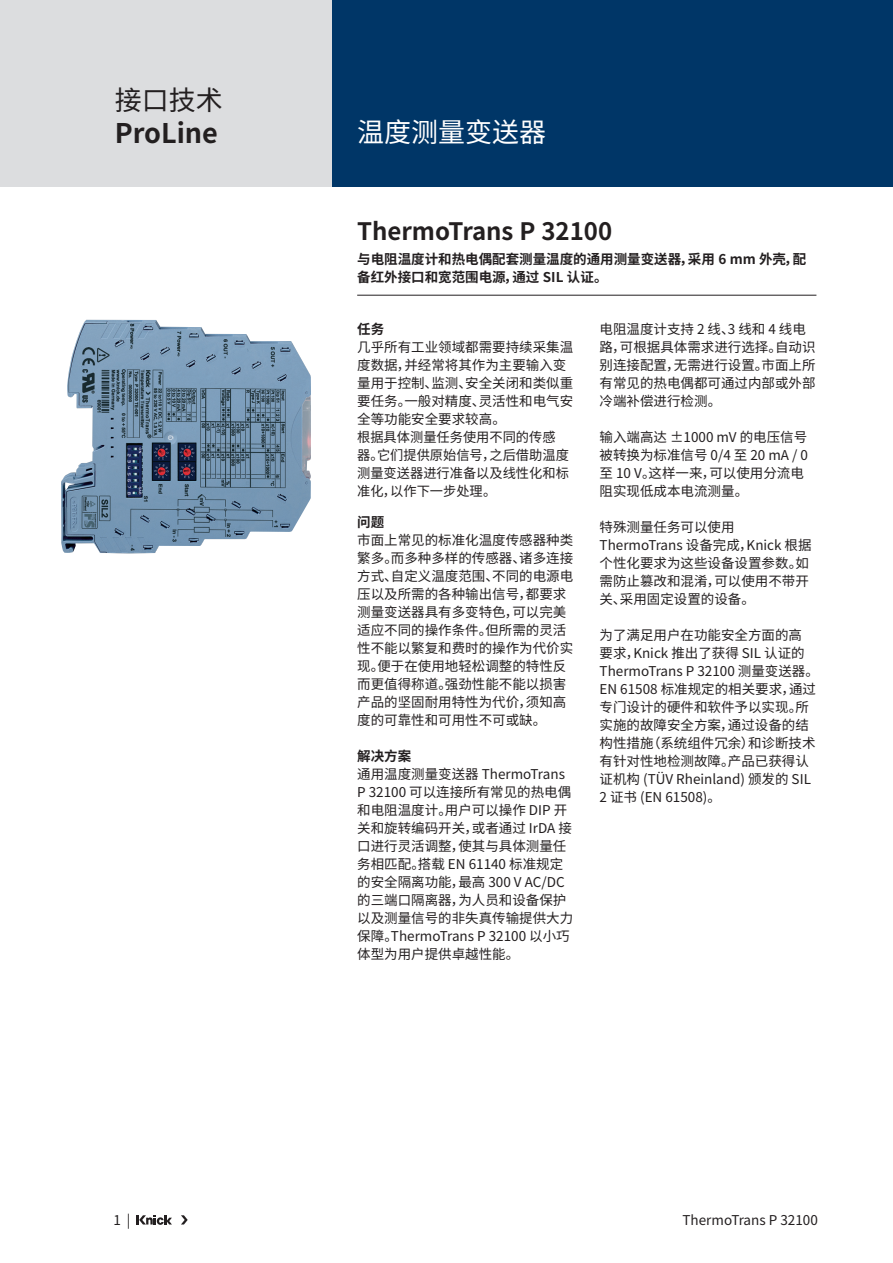
<style>
.page{position:relative;width:893px;height:1263px;background:#fff}
.page>*{position:absolute;margin:0;border:0;box-sizing:border-box;transform-origin:0 0}
.t1{font:700 27px "Noto Sans SC";color:#231f20}
.Produktbereiche{font:27px "Noto Sans SC";color:#fff}
.t2{font:27px "Noto Sans SC";color:#231f20}
.Headline_Produkt{font:700 24px "Noto Sans SC";color:#231f20}
.Text{font:13.5px/18px "Noto Sans SC";color:#231f20}
.Subline_Produkt{font:700 13.5px/18px "Noto Sans SC";color:#231f20}
.Zwischenüberschrift{font:700 13.5px "Noto Sans SC";color:#231f20}
.Text-2{font:700 13.5px "Noto Sans SC";color:#231f20}
</style>
<div class="page">
<div style="left:332px;top:0;width:561px;height:187px;background:#003667"></div>
<svg style="left:181px;top:1215px;width:7px;height:9px"></svg>
<svg style="left:137px;top:1215px;width:35px;height:10px"></svg>
<div style="left:0;top:0;width:332px;height:187px;background:#dcdddf"></div>
<img style="left:61px;top:320px;width:250px;height:233px">
<hr style="left:357px;top:295px;width:459px;height:1px;background:#231f20">
<h1 class="t2" style="left:115px;top:85px;width:109px">接口技术</h1>
<h1 class="t1" style="left:115px;top:118px;width:105px">ProLine</h1>
<p class="Produktbereiche" style="left:357px;top:117px;width:190px">温度测量变送器</p>
<p class="Headline_Produkt" style="left:357px;top:218px;width:256px">ThermoTrans P 32100</p>
<p class="Subline_Produkt" style="left:357px;top:251px;width:451px">与电阻温度计和热电偶配套测量温度的通用测量变送器，采用 6 mm 外壳，配备红外接口和宽范围电源，通过 SIL 认证。</p>
<p class="Zwischenüberschrift" style="left:357px;top:321px;width:29px">任务</p>
<p class="Text" style="left:357px;top:338px;width:217px">几乎所有工业领域都需要持续采集温度数据，并经常将其作为主要输入变量用于控制、监测、安全关闭和类似重要任务。一般对精度、灵活性和电气安全等功能安全要求较高。<br>根据具体测量任务使用不同的传感<br>器。它们提供原始信号，之后借助温度测量变送器进行准备以及线性化和标准化，以作下一步处理。</p>
<p class="Zwischenüberschrift" style="left:357px;top:514px;width:29px">问题</p>
<p class="Text" style="left:357px;top:531px;width:217px">市面上常见的标准化温度传感器种类繁多。而多种多样的传感器、诸多连接方式、自定义温度范围、不同的电源电压以及所需的各种输出信号，都要求测量变送器具有多变特色，可以完美适应不同的操作条件。但所需的灵活性不能以繁复和费时的操作为代价实现。便于在使用地轻松调整的特性反而更值得称道。强劲性能不能以损害产品的坚固耐用特性为代价，须知高度的可靠性和可用性不可或缺。</p>
<p class="Text-2" style="left:357px;top:748px;width:55px">解决方案</p>
<p class="Text" style="left:357px;top:765px;width:217px">通用温度测量变送器 ThermoTrans<br>P 32100 可以连接所有常见的热电偶和电阻温度计。用户可以操作 DIP 开关和旋转编码开关，或者通过 IrDA 接口进行灵活调整，使其与具体测量任务相匹配。搭载 EN 61140 标准规定的安全隔离功能，最高 300 V AC/DC的三端口隔离器，为人员和设备保护以及测量信号的非失真传输提供大力保障。ThermoTrans P 32100 以小巧体型为用户提供卓越性能。</p>
<p class="Text" style="left:600px;top:320px;width:218px">电阻温度计支持 2 线、3 线和 4 线电路，可根据具体需求进行选择。自动识别连接配置，无需进行设置。市面上所有常见的热电偶都可通过内部或外部冷端补偿进行检测。</p>
<p class="Text" style="left:600px;top:428px;width:210px">输入端高达 ±1000 mV 的电压信号被转换为标准信号 0/4 至 20 mA / 0至 10 V。这样一来，可以使用分流电阻实现低成本电流测量。</p>
<p class="Text" style="left:600px;top:518px;width:214px">特殊测量任务可以使用<br>ThermoTrans 设备完成，Knick 根据个性化要求为这些设备设置参数。如需防止篡改和混淆，可以使用不带开关、采用固定设置的设备。</p>
<p class="Text" style="left:600px;top:626px;width:221px">为了满足用户在功能安全方面的高<br>要求，Knick 推出了获得 SIL 认证的<br>ThermoTrans P 32100 测量变送器。<br>EN 61508 标准规定的相关要求，通过专门设计的硬件和软件予以实现。所实施的故障安全方案，通过设备的结构性措施（系统组件冗余）和诊断技术有针对性地检测故障。产品已获得认证机构 (TÜV Rheinland) 颁发的 SIL<br>2 证书 (EN 61508)。</p>
<p class="Text" style="left:113px;top:1211px;width:19px">1 |</p>
<p class="Text" style="left:682px;top:1211px;width:137px">ThermoTrans P 32100</p>
</div>
